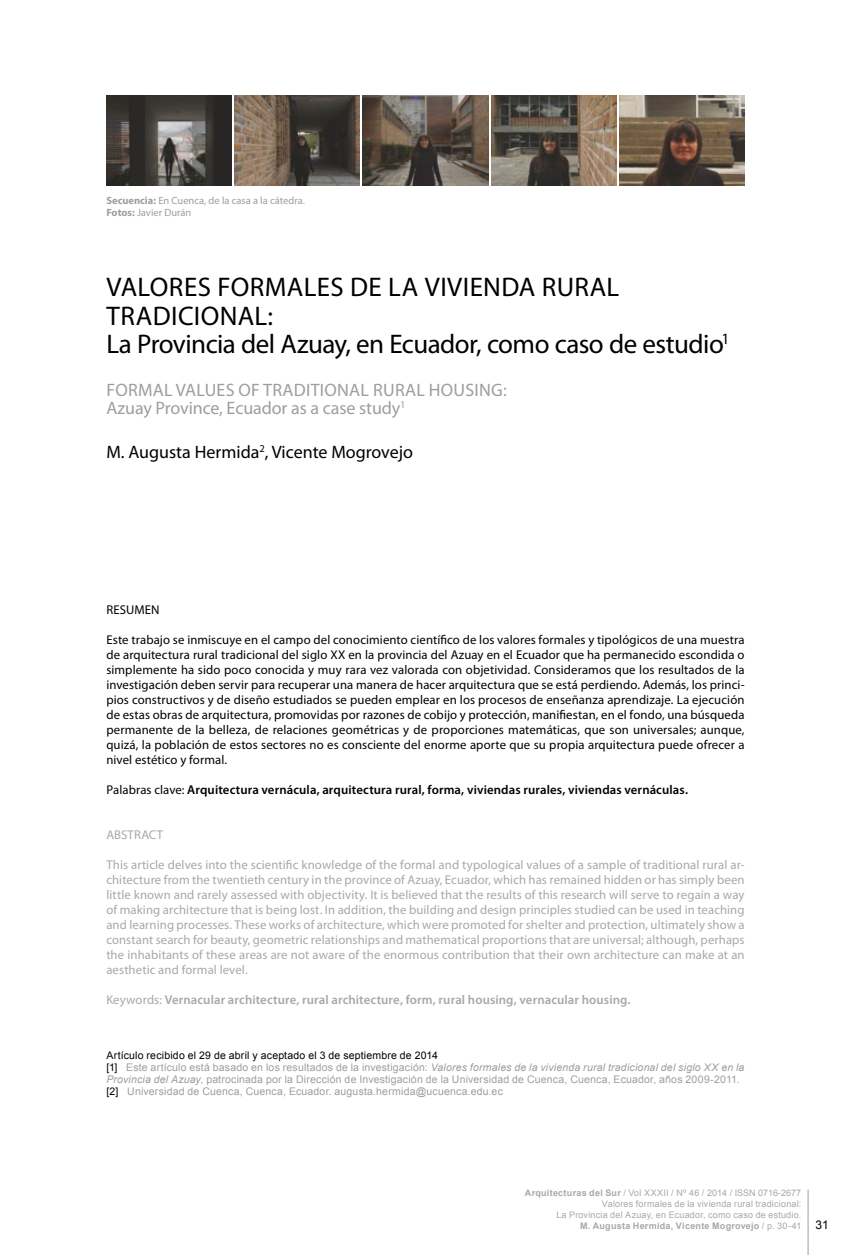
<style>
.page{position:relative;width:851px;height:1255px;background:#fff}
.page>*{position:absolute;margin:0;border:0;box-sizing:border-box;transform-origin:0 0}
.t1{font:27px/28.5px "Myriad Pro";letter-spacing:-.02em;color:#000}
.t2{font:18px "Myriad Pro";letter-spacing:-.005em;color:#9c9e9f}
.t3{font:18px "Myriad Pro";color:#000}
.t4{font:12.75px/15px "Myriad Pro";letter-spacing:.005em;color:#000;text-align:justify}
.t5{font:12.75px/15px "Myriad Pro";letter-spacing:.005em;color:#a7a8aa;text-align:justify}
.t6{font:600 12.75px "Myriad Pro";letter-spacing:.01em;color:#000}
.t7{font:600 12.75px "Myriad Pro";letter-spacing:.01em;color:#a7a8aa}
.t8{font:12px "Arial";color:#000}
.t9{font:10.5px/12px "Arial";letter-spacing:.02em;color:#9c9e9f}
.t10{font:10.5px/12.6px "Myriad Pro";color:#9c9e9f}
.t11{font:9px/10.8px "Arial";letter-spacing:.025em;color:#a7a8aa;text-align:right}
.s1{font-weight:700}
.s2{font-weight:400}
.s3{color:#000}
.s4{font-style:italic}
</style>
<div class="page">
<hr style="left:807px;top:1189px;width:1px;height:65px;background:#9c9e9f">
<img style="left:106px;top:96px;width:125px;height:89px">
<img style="left:234px;top:96px;width:126px;height:89px">
<img style="left:362px;top:96px;width:126px;height:89px">
<img style="left:491px;top:96px;width:125px;height:89px">
<img style="left:619px;top:96px;width:125px;height:89px">
<p class="t10" style="left:106px;top:193px;width:200px"><span class="s1">Secuencia:</span> En Cuenca, de la casa a la cátedra.<br><span class="s1">Fotos:</span> Javier Durán</p>
<h1 class="t1" style="left:107px;top:272px;width:77px">Valores</h1>
<h1 class="t1" style="left:217px;top:272px;width:49px">formales</h1>
<h1 class="t1" style="left:350px;top:272px;width:88px">dela vivien</h1>
<h1 class="t1" style="left:501px;top:272px;width:57px">da rural</h1>
<h1 class="t1" style="left:106px;top:301px;width:624px">tradicional:<br>La Provincia del Azuay, en Ecuador, como caso de estudio<sup>1</sup></h1>
<h2 class="t2" style="left:106px;top:379px;width:34px">Formal</h2>
<h2 class="t2" style="left:176px;top:379px;width:11px">values</h2>
<h2 class="t2" style="left:238px;top:379px;width:110px">of traditional</h2>
<h2 class="t2" style="left:373px;top:379px;width:11px">rural</h2>
<h2 class="t2" style="left:429px;top:379px;width:35px">housin</h2>
<h2 class="t2" style="left:491px;top:379px;width:17px">g:</h2>
<h2 class="t2" style="left:106px;top:397px;width:301px">Azuay Province, Ecuador as a case study<sup>1</sup></h2>
<h2 class="t3" style="left:106px;top:440px;width:308px">M. Augusta Hermida<sup>2</sup>, Vicente Mogrovejo</h2>
<p class="t4" style="left:106px;top:602px;width:55px">RESUMEN</p>
<p class="t4" style="left:106px;top:632px;width:639px">Este trabajo se inmiscuye en el campo del conocimiento científico de los valores formales y tipológicos de una muestra de arquitectura rural tradicional del siglo XX en la provincia del Azuay en el Ecuador que ha permanecido escondida o simplemente ha sido poco conocida y muy rara vez valorada con objetividad. Consideramos que los resultados de la investigación deben servir para recuperar una manera de hacer arquitectura que se está perdiendo. Además, los princi&shy;pios constructivos y de diseño estudiados se pueden emplear en los procesos de enseñanza aprendizaje. La ejecución de estas obras de arquitectura, promovidas por razones de cobijo y protección, manifiestan, en el fondo, una búsqueda permanente de la belleza, de relaciones geométricas y de proporciones matemáticas, que son universales; aunque, quizá, la población de estos sectores no es consciente del enorme aporte que su propia arquitectura puede ofrecer a nivel estético y formal.</p>
<p class="t6" style="left:106px;top:781px;width:583px"><span class="s2">Palabras clave:</span> Arquitectura vernácula, arquitectura rural, forma, viviendas rurales, viviendas vernáculas.</p>
<p class="t5" style="left:106px;top:827px;width:58px">ABSTRACT</p>
<p class="t5" style="left:106px;top:857px;width:639px">This article delves into the scientific knowledge of the formal and typological values of a sample of traditional rural ar&shy;chitecture from the twentieth century in the province of Azuay, Ecuador, which has remained hidden or has simply been little known and rarely assessed with objectivity. It is believed that the results of this research will serve to regain a way of making architecture that is being lost. In addition, the building and design principles studied can be used in teaching and learning processes. These works of architecture, which were promoted for shelter and protection, ultimately show a constant search for beauty, geometric relationships and mathematical proportions that are universal; although, perhaps the inhabitants of these areas are not aware of the enormous contribution that their own architecture can make at an aesthetic and formal level.</p>
<p class="t7" style="left:106px;top:991px;width:525px"><span class="s2">Keywords:</span> Vernacular architecture, rural architecture, form, rural housing, vernacular housing.</p>
<p class="t9" style="left:106px;top:1049px;width:639px"><span class="s3">Artículo recibido el 29 de abril y aceptado el 3 de septiembre de 2014<br>[1]</span> Este artículo está basado en los resultados de la investigación: <span class="s4">Valores formales de la vivienda rural tradicional del siglo XX en la Provincia del Azuay</span>, patrocinada por la Dirección de Investigación de la Universidad de Cuenca, Cuenca, Ecuador, años 2009-2011. <span class="s3">[2]</span> Universidad de Cuenca, Cuenca, Ecuador. augusta.hermida@ucuenca.edu.ec</p>
<p class="t11" style="left:525px;top:1187px;width:278px"><span class="s1">Arquitecturas del Sur</span> / Vol XXXII / Nº 46 / 2014 / ISSN 0716-2677<br>Valores formales de la vivienda rural tradicional:<br>La Provincia del Azuay, en Ecuador, como caso de estudio.<br><span class="s1">M. Augusta Hermida, Vicente Mogrovejo</span> / p. 30-41</p>
<p class="t8" style="left:815px;top:1216px;width:15px">31</p>
</div>
